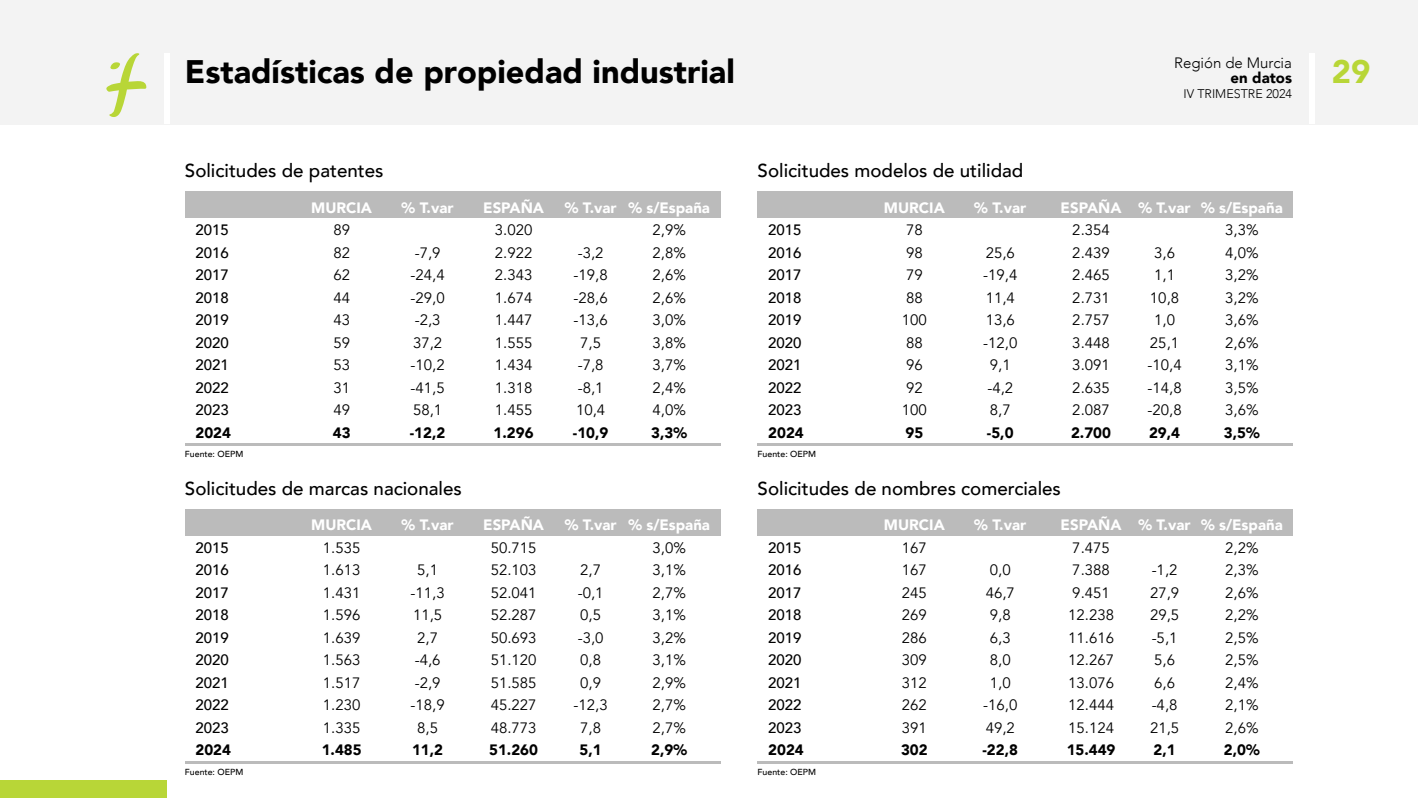
<style>
.page{position:relative;width:1418px;height:798px;background:#fff}
.page>*{position:absolute;margin:0;border:0;box-sizing:border-box;transform-origin:0 0}
.t1{font:900 32.5px "Avenir";color:#000}
.t2{font:900 32.5px "Avenir";color:#b8d637}
.t3{font:500 18.75px "Avenir";color:#000}
.t4{font:15px/22.5px "Avenir";color:#000;text-align:justify}
.t5{font:500 15px/22.5px "Avenir";color:#000;text-align:justify}
.t6{font:900 15px "Avenir";color:#fff}
.t7{font:900 15px "Avenir";color:#000}
.t8{font:300 15px "Avenir";color:#000}
.t9{font:300 12.5px "Avenir";color:#000}
.t10{font:500 8.75px "Avenir";color:#000}
</style>
<div class="page">
<div style="left:0;top:780px;width:167px;height:17px;background:#b8d637"></div>
<div style="left:0;top:0;width:1417px;height:124px;background:#f3f3f3"></div>
<div style="left:164px;top:53px;width:5px;height:71px;background:#fff"></div>
<div style="left:1309px;top:53px;width:5px;height:71px;background:#fff"></div>
<div style="left:185px;top:191px;width:535px;height:27px;background:#bbb"></div>
<hr style="left:185px;top:443px;width:535px;height:2px;background:#bbb">
<div style="left:757px;top:191px;width:535px;height:27px;background:#bbb"></div>
<hr style="left:757px;top:443px;width:535px;height:2px;background:#bbb">
<div style="left:185px;top:509px;width:535px;height:26px;background:#bbb"></div>
<hr style="left:185px;top:760px;width:535px;height:2px;background:#bbb">
<div style="left:757px;top:509px;width:535px;height:26px;background:#bbb"></div>
<hr style="left:757px;top:760px;width:535px;height:2px;background:#bbb">
<svg style="left:106px;top:53px;width:40px;height:64px"></svg>
<h1 class="t1" style="left:185px;top:43px;width:551px">Estadísticas de propiedad industrial</h1>
<p class="t8" style="left:1174px;top:54px;width:119px">Región de Murcia</p>
<p class="t7" style="left:1230px;top:65px;width:63px">en datos</p>
<p class="t9" style="left:1183px;top:86px;width:110px">IV TRIMESTRE 2024</p>
<p class="t3" style="left:185px;top:154px;width:200px">Solicitudes de patentes</p>
<p class="t5" style="left:195px;top:218px;width:35px">2015<br>2016<br>2017<br>2018<br>2019<br>2020<br>2021<br>2022<br>2023</p>
<p class="t7" style="left:195px;top:419px;width:37px">2024</p>
<p class="t6" style="left:311px;top:194px;width:62px">MURCIA</p>
<p class="t4" style="left:333px;top:219px;width:18px">89<br>82<br>62<br>44<br>43<br>59<br>53<br>31<br>49</p>
<p class="t7" style="left:333px;top:419px;width:19px">43</p>
<p class="t6" style="left:401px;top:194px;width:53px">% T.var</p>
<p class="t4" style="left:410px;top:241px;width:36px;text-align:left">-7,9 -24,4 -29,0 -2,3<br>37,2 -10,2 -41,5<br>58,1</p>
<p class="t7" style="left:410px;top:419px;width:37px">-12,2</p>
<p class="t6" style="left:483px;top:194px;width:62px">ESPAÑA</p>
<p class="t4" style="left:495px;top:219px;width:39px">3.020<br>2.922<br>2.343<br>1.674<br>1.447<br>1.555<br>1.434<br>1.318<br>1.455</p>
<p class="t7" style="left:493px;top:419px;width:41px">1.296</p>
<p class="t6" style="left:564px;top:194px;width:53px">% T.var</p>
<p class="t4" style="left:573px;top:241px;width:36px;text-align:center">-3,2 -19,8 -28,6 -13,6<br>7,5 -7,8 -8,1<br>10,4</p>
<p class="t7" style="left:573px;top:419px;width:37px">-10,9</p>
<p class="t6" style="left:628px;top:194px;width:83px">% s/España</p>
<p class="t4" style="left:652px;top:219px;width:35px">2,9% 2,8% 2,6% 2,6% 3,0% 3,8% 3,7% 2,4% 4,0%</p>
<p class="t7" style="left:651px;top:419px;width:37px">3,3%</p>
<p class="t3" style="left:757px;top:154px;width:267px">Solicitudes modelos de utilidad</p>
<p class="t5" style="left:768px;top:218px;width:35px">2015<br>2016<br>2017<br>2018<br>2019<br>2020<br>2021<br>2022<br>2023</p>
<p class="t7" style="left:768px;top:419px;width:37px">2024</p>
<p class="t6" style="left:884px;top:194px;width:62px">MURCIA</p>
<p class="t4" style="left:901px;top:219px;width:27px;text-align:left">78<br>98<br>79<br>88<br>100<br>88<br>96<br>92<br>100</p>
<p class="t7" style="left:905px;top:419px;width:19px">95</p>
<p class="t6" style="left:974px;top:194px;width:53px">% T.var</p>
<p class="t4" style="left:983px;top:241px;width:36px;text-align:center">25,6 -19,4<br>11,4<br>13,6 -12,0<br>9,1 -4,2<br>8,7</p>
<p class="t7" style="left:987px;top:419px;width:28px">-5,0</p>
<p class="t10" style="left:185px;top:446px;width:60px">Fuente: OEPM</p>
<p class="t10" style="left:757px;top:446px;width:60px">Fuente: OEPM</p>
<p class="t6" style="left:1060px;top:194px;width:62px">ESPAÑA</p>
<p class="t4" style="left:1072px;top:219px;width:39px">2.354<br>2.439<br>2.465<br>2.731<br>2.757<br>3.448<br>3.091<br>2.635<br>2.087</p>
<p class="t7" style="left:1071px;top:419px;width:41px">2.700</p>
<p class="t3" style="left:185px;top:472px;width:278px">Solicitudes de marcas nacionales</p>
<p class="t5" style="left:195px;top:535px;width:35px">2015<br>2016<br>2017<br>2018<br>2019<br>2020<br>2021<br>2022<br>2023</p>
<p class="t7" style="left:195px;top:737px;width:37px">2024</p>
<p class="t6" style="left:311px;top:512px;width:62px">MURCIA</p>
<p class="t4" style="left:323px;top:536px;width:39px">1.535<br>1.613<br>1.431<br>1.596<br>1.639<br>1.563<br>1.517<br>1.230<br>1.335</p>
<p class="t7" style="left:322px;top:737px;width:41px">1.485</p>
<p class="t6" style="left:401px;top:512px;width:53px">% T.var</p>
<p class="t4" style="left:410px;top:559px;width:36px;text-align:center">5,1 -11,3<br>11,5<br>2,7 -4,6 -2,9 -18,9<br>8,5</p>
<p class="t7" style="left:412px;top:737px;width:33px">11,2</p>
<p class="t6" style="left:483px;top:512px;width:62px">ESPAÑA</p>
<p class="t4" style="left:490px;top:536px;width:47px">50.715<br>52.103<br>52.041<br>52.287<br>50.693<br>51.120<br>51.585<br>45.227<br>48.773</p>
<p class="t7" style="left:489px;top:737px;width:50px">51.260</p>
<p class="t6" style="left:564px;top:512px;width:53px">% T.var</p>
<p class="t4" style="left:573px;top:559px;width:36px;text-align:center">2,7 -0,1<br>0,5 -3,0<br>0,8<br>0,9 -12,3<br>7,8</p>
<p class="t7" style="left:579px;top:737px;width:24px">5,1</p>
<p class="t6" style="left:628px;top:512px;width:83px">% s/España</p>
<p class="t4" style="left:652px;top:536px;width:35px">3,0% 3,1% 2,7% 3,1% 3,2% 3,1% 2,9% 2,7% 2,7%</p>
<p class="t7" style="left:651px;top:737px;width:37px">2,9%</p>
<p class="t3" style="left:757px;top:472px;width:305px">Solicitudes de nombres comerciales</p>
<p class="t5" style="left:768px;top:535px;width:35px">2015<br>2016<br>2017<br>2018<br>2019<br>2020<br>2021<br>2022<br>2023</p>
<p class="t7" style="left:768px;top:737px;width:37px">2024</p>
<p class="t6" style="left:884px;top:512px;width:62px">MURCIA</p>
<p class="t4" style="left:901px;top:536px;width:27px">167<br>167<br>245<br>269<br>286<br>309<br>312<br>262<br>391</p>
<p class="t7" style="left:901px;top:737px;width:28px">302</p>
<p class="t6" style="left:974px;top:512px;width:53px">% T.var</p>
<p class="t4" style="left:983px;top:559px;width:36px;text-align:center">0,0<br>46,7<br>9,8<br>6,3<br>8,0<br>1,0 -16,0<br>49,2</p>
<p class="t7" style="left:982px;top:737px;width:37px">-22,8</p>
<p class="t6" style="left:1060px;top:512px;width:62px">ESPAÑA</p>
<p class="t4" style="left:1068px;top:536px;width:47px;text-align:left">7.475<br>7.388<br>9.451<br>12.238<br>11.616<br>12.267<br>13.076<br>12.444<br>15.124</p>
<p class="t7" style="left:1066px;top:737px;width:50px">15.449</p>
<p class="t10" style="left:185px;top:764px;width:60px">Fuente: OEPM</p>
<p class="t10" style="left:757px;top:764px;width:60px">Fuente: OEPM</p>
<p class="t6" style="left:1138px;top:194px;width:53px">% T.var</p>
<p class="t4" style="left:1147px;top:241px;width:36px;text-align:center">3,6<br>1,1<br>10,8<br>1,0<br>25,1 -10,4 -14,8 -20,8</p>
<p class="t7" style="left:1148px;top:419px;width:33px">29,4</p>
<p class="t6" style="left:1200px;top:194px;width:83px">% s/España</p>
<p class="t4" style="left:1225px;top:219px;width:35px">3,3% 4,0% 3,2% 3,2% 3,6% 2,6% 3,1% 3,5% 3,6%</p>
<p class="t7" style="left:1223px;top:419px;width:37px">3,5%</p>
<p class="t6" style="left:1138px;top:512px;width:53px">% T.var</p>
<p class="t4" style="left:1149px;top:559px;width:31px;text-align:left">-1,2<br>27,9<br>29,5 -5,1<br>5,6<br>6,6 -4,8<br>21,5</p>
<p class="t7" style="left:1153px;top:737px;width:24px">2,1</p>
<p class="t6" style="left:1200px;top:512px;width:83px">% s/España</p>
<p class="t4" style="left:1225px;top:536px;width:35px">2,2% 2,3% 2,6% 2,2% 2,5% 2,5% 2,4% 2,1% 2,6%</p>
<p class="t7" style="left:1223px;top:737px;width:37px">2,0%</p>
<h1 class="t2" style="left:1331px;top:43px;width:40px">29</h1>
</div>
